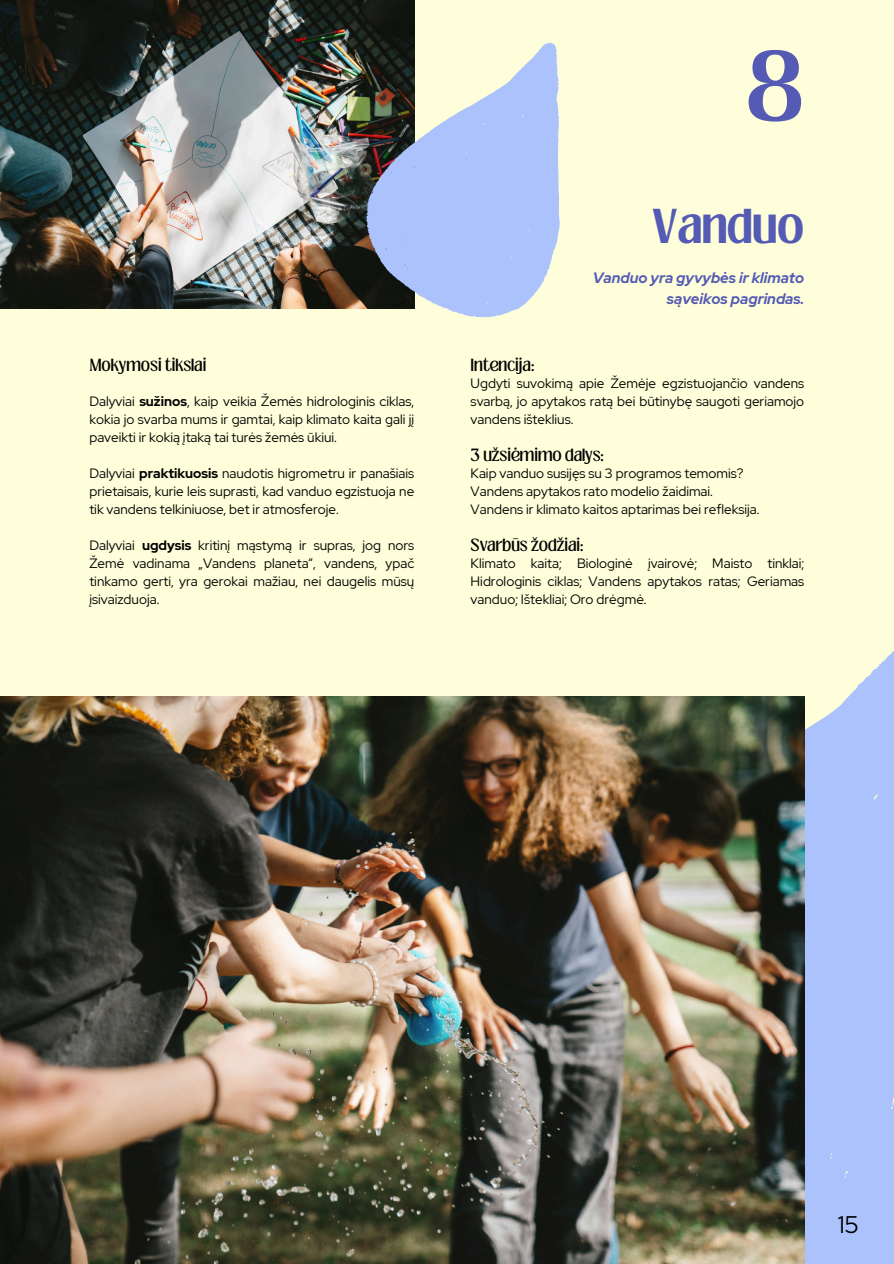
<style>
.page{position:relative;width:894px;height:1264px;background:#fff}
.page>*{position:absolute;margin:0;border:0;box-sizing:border-box;transform-origin:0 0}
.t1{font:700 75px "Loubag";color:#555bb4}
.t2{font:700 37.5px "Loubag";color:#555bb4}
.t3{font:24px "Red Hat Display";color:#000}
.t4{font:italic 700 15px/20.2px "Red Hat Display";color:#555bb4;text-align:right}
.t5{font:13.5px/18px "Red Hat Display";color:#000;text-align:justify}
.t6{font:13.5px "Loubag";color:#000}
.s1{font-weight:700}
</style>
<div class="page">
<div style="left:0;top:0;width:893px;height:1263px;background:#feffda"></div>
<svg style="left:804px;top:652px;width:89px;height:611px;background:#afc4f7"></svg>
<img style="left:0;top:0;width:415px;height:308px">
<img style="left:0;top:696px;width:804px;height:567px">
<svg style="left:328px;top:40px;width:232px;height:278px;fill:#abc2fc"></svg>
<p class="t6" style="left:89px;top:354px;width:118px">Mokymosi tikslai</p>
<p class="t5" style="left:89px;top:392px;width:326px">Dalyviai <span class="s1">sužinos</span>, kaip veikia Žemės hidrologinis ciklas, kokia jo svarba mums ir gamtai, kaip klimato kaita gali jį paveikti ir kokią įtaką tai turės žemės ūkiui.</p>
<p class="t5" style="left:89px;top:464px;width:326px">Dalyviai <span class="s1">praktikuosis</span> naudotis higrometru ir panašiais prietaisais, kurie leis suprasti, kad vanduo egzistuoja ne tik vandens telkiniuose, bet ir atmosferoje.</p>
<p class="t5" style="left:89px;top:536px;width:326px">Dalyviai <span class="s1">ugdysis</span> kritinį mąstymą ir supras, jog nors Žemė vadinama „Vandens planeta“, vandens, ypač tinkamo gerti, yra gerokai mažiau, nei daugelis mūsų įsivaizduoja.</p>
<p class="t1" style="left:745px;top:27px;width:60px">8</p>
<h1 class="t2" style="left:653px;top:196px;width:153px">Vanduo</h1>
<p class="t4" style="left:592px;top:268px;width:213px">Vanduo yra gyvybės ir klimato sąveikos pagrindas.</p>
<p class="t6" style="left:470px;top:354px;width:65px">Intencija:</p>
<p class="t5" style="left:470px;top:374px;width:335px">Ugdyti suvokimą apie Žemėje egzistuojančio vandens svarbą, jo apytakos ratą bei būtinybę saugoti geriamojo vandens išteklius.</p>
<p class="t6" style="left:470px;top:444px;width:135px">3 užsiėmimo dalys:</p>
<p class="t5" style="left:470px;top:464px;width:274px">Kaip vanduo susijęs su 3 programos temomis?</p>
<p class="t5" style="left:470px;top:482px;width:244px">Vandens apytakos rato modelio žaidimai.</p>
<p class="t5" style="left:470px;top:500px;width:290px">Vandens ir klimato kaitos aptarimas bei refleksija.</p>
<p class="t6" style="left:470px;top:534px;width:114px">Svarbūs žodžiai:</p>
<p class="t5" style="left:470px;top:554px;width:335px">Klimato kaita; Biologinė įvairovė; Maisto tinklai; Hidrologinis ciklas; Vandens apytakos ratas; Geriamas vanduo; Ištekliai; Oro drėgmė.</p>
<h2 class="t3" style="left:837px;top:1208px;width:22px">15</h2>
</div>
